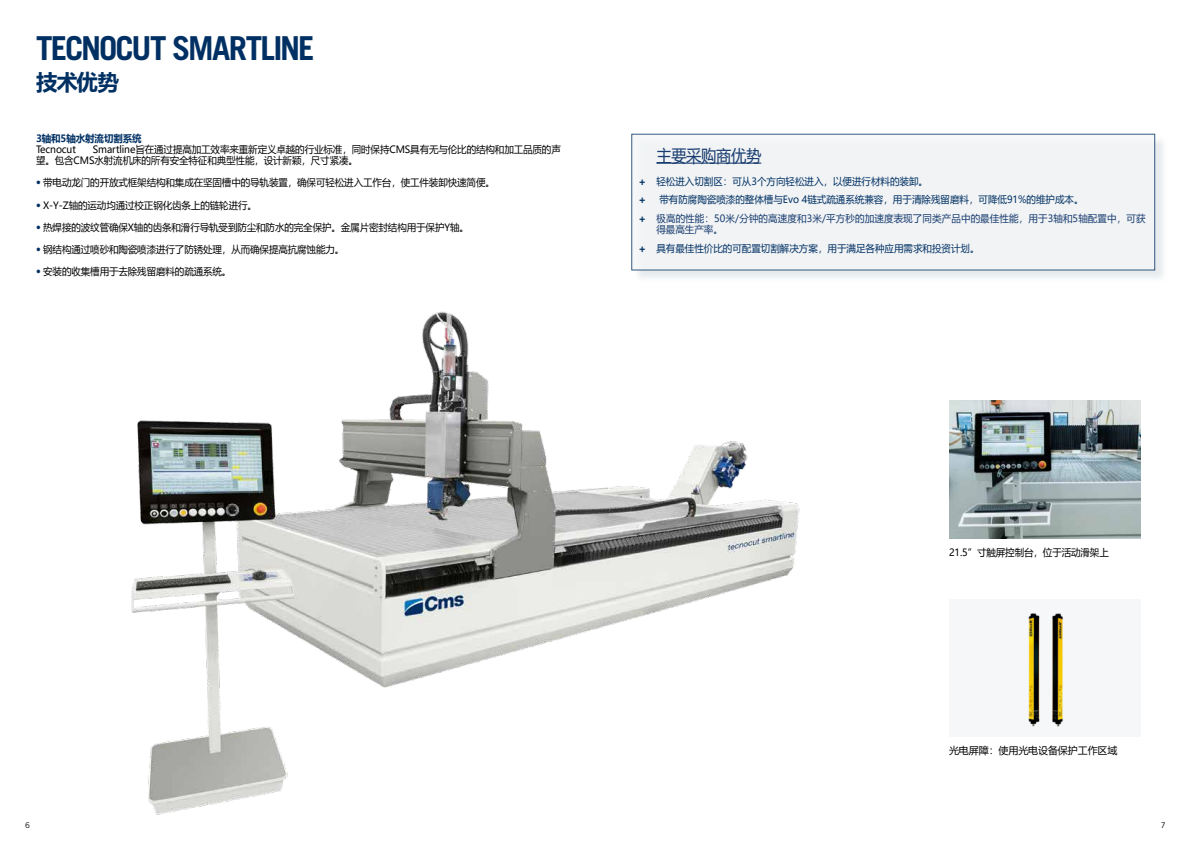
<style>
.page{position:relative;width:1191px;height:842px;background:#fff}
.page>*{position:absolute;margin:0;border:0;box-sizing:border-box;transform-origin:0 0}
.t1{font:700 33px "Trade Gothic LT Std";letter-spacing:-.055em;color:#003063}
.t2{font:700 21.7px "Microsoft Ya Hei";color:#003063}
.t3{font:17px "Microsoft Ya Hei";letter-spacing:-.025em;color:#183c6f;scale:.9 1}
.t4{font:10px/11.1px "Microsoft Ya Hei";letter-spacing:-.01em;color:#000;scale:.95 1}
.t5{font:10px/18.5px "Microsoft Ya Hei";letter-spacing:.015em;color:#183c6f;scale:.95 1}
.t6{font:10px/19px "Microsoft Ya Hei";color:#003063;scale:.95 1}
.t7{font:10px "Microsoft Ya Hei";letter-spacing:-.01em;color:#000}
.t8{font:700 10px "Microsoft Ya Hei";letter-spacing:-.01em;color:#003063;scale:.95 1}
.t9{font:700 10px "Trade Gothic LT Std";color:#003063;scale:.95 1}
.t10{font:8px "Trade Gothic LT Std";color:#000}
.s1{font-family:"Trade Gothic LT Std";font-weight:300;color:#003063}
.s2{font-family:"Trade Gothic LT Std";font-weight:700}
.s3{color:#003063}
.s4{font-family:"Trade Gothic LT Std";font-weight:700;color:#003063}
.s5{color:#183c6f}
</style>
<div class="page">
<div style="left:633px;top:135px;width:534px;height:148px;background:#d8dfe3;opacity:.75"></div>
<div style="left:631px;top:134px;width:524px;height:136px;background:#f4f6f7"></div>
<hr style="left:656px;top:163px;width:105px;height:1px;background:#183c6f">
<img style="left:131px;top:265px;width:727px;height:550px">
<div style="left:949px;top:599px;width:191px;height:137px;background:#f5f7f9"></div>
<img style="left:1028px;top:613px;width:35px;height:114px">
<img style="left:949px;top:400px;width:191px;height:138px">
<h1 class="t1" style="left:36px;top:28px;width:280px">TECNOCUT SMARTLINE</h1>
<h2 class="t2" style="left:36px;top:67px;width:84px">技术优势</h2>
<p class="t8" style="left:36px;top:131px;width:113px">3轴和5轴水射流切割系统</p>
<p class="t4" style="left:36px;top:144px;width:44px">Tecnocut</p>
<p class="t4" style="left:36px;top:144px;width:554px;text-indent:57px">Smartline旨在通过提高加工效率来重新定义卓越的行业标准，同时保持CMS具有无与伦比的结构和加工品质的声望。包含CMS水射流机床的所有安全特征和典型性能，设计新颖，尺寸紧凑。</p>
<p class="t4" style="left:36px;top:177px;width:484px"><span class="s1">•</span> 带电动龙门的开放式框架结构和集成在坚固槽中的导轨装置，确保可轻松进入工作台，使工件装卸快速简便。</p>
<p class="t4" style="left:36px;top:199px;width:234px"><span class="s1">•</span> X-Y-Z轴的运动均通过校正钢化齿条上的链轮进行。</p>
<p class="t4" style="left:36px;top:221px;width:457px"><span class="s1">•</span> 热焊接的波纹管确保X轴的齿条和滑行导轨受到防尘和防水的完全保护。金属片密封结构用于保护Y轴。</p>
<p class="t4" style="left:36px;top:244px;width:326px"><span class="s1">•</span> 钢结构通过喷砂和陶瓷喷漆进行了防锈处理，从而确保提高抗腐蚀能力。</p>
<p class="t4" style="left:36px;top:266px;width:207px"><span class="s1">•</span> 安装的收集槽用于去除残留磨料的疏通系统。</p>
<h3 class="t3" style="left:656px;top:144px;width:118px">主要采购商优势</h3>
<p class="t6" style="left:639px;top:172px;width:305px"><span class="s2">+</span> 轻松进入切割区：可从3个方向轻松进入，以便进行材料的装卸。</p>
<p class="t9" style="left:639px;top:194px;width:8px">+</p>
<p class="t5" style="left:639px;top:190px;width:534px;text-indent:20px"><span class="s3">带有防腐陶瓷喷漆的整体槽与Evo 4链式疏通系统兼容，用于清除残留磨料，可降低91%的维护成本。<br></span><span class="s4">+</span> 极高的性能：50米/分钟的高速度和3米/平方秒的加速度表现了同类产品中的最佳性能，用于3轴和5轴配置中，可获</p>
<p class="t6" style="left:639px;top:220px;width:359px;text-indent:17px"><span class="s5">得最高生产率。<br></span><span class="s2">+</span> 具有最佳性价比的可配置切割解决方案，用于满足各种应用需求和投资计划。</p>
<p class="t4" style="left:949px;top:547px;width:170px">21.5”寸触屏控制台，位于活动滑架上</p>
<p class="t7" style="left:949px;top:744px;width:170px">光电屏障：使用光电设备保护工作区域</p>
<p class="t10" style="left:25px;top:820px;width:6px">6</p>
<p class="t10" style="left:1160px;top:820px;width:6px">7</p>
</div>
